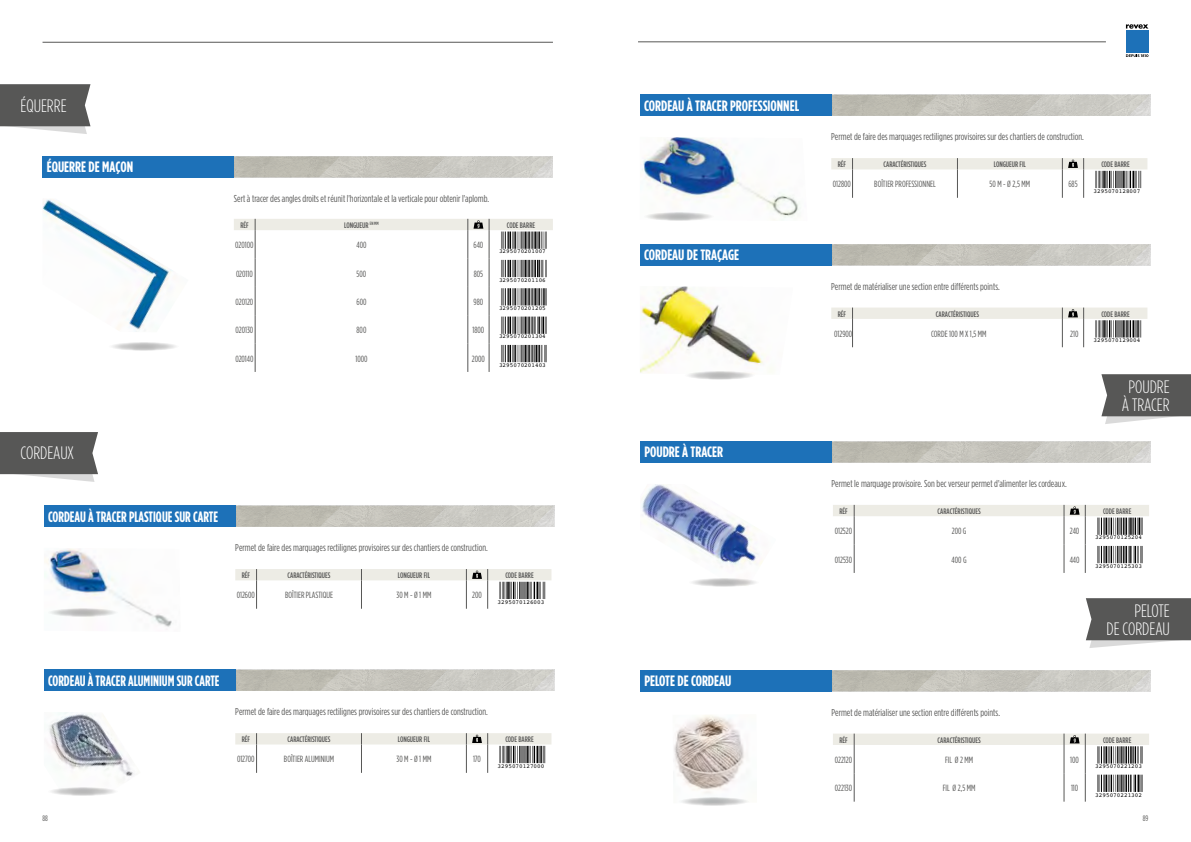
<style>
.page{position:relative;width:1191px;height:842px;background:#fff}
.page>*{position:absolute;margin:0;border:0;box-sizing:border-box;transform-origin:0 0}
.t1{font:300 18px/18px "Gotham Condensed";color:#fff;text-align:center}
.t2{font:700 15px "Gotham Condensed";color:#fff}
.t3{font:700 15px "Gotham Condensed";color:#fff;scale:.94 1}
.t4{font:700 15px "Gotham Condensed";color:#fff;scale:.93 1}
.t5{font:10px "Gotham Condensed";color:#575756}
.t6{font:9px "Gotham Condensed";color:#575756}
.t7{font:500 8px "Gotham Condensed";color:#575756}
.t8{font:8px "Gotham Condensed";color:#575756}
.t9{font:6px "Courier";color:#000}
</style>
<div class="page">
<hr style="left:43px;top:42px;width:510px;height:1px;background:#575756">
<hr style="left:638px;top:42px;width:468px;height:1px;background:#575756">
<div style="left:1126px;top:30px;width:22px;height:23px;background:#1d71b8"></div>
<svg style="left:1126px;top:24px;width:22px;height:5px"></svg>
<svg style="left:1126px;top:54px;width:22px;height:3px"></svg>
<svg style="left:0;top:84px;width:90px;height:50px;background:#727271"></svg>
<svg style="left:0;top:432px;width:98px;height:50px;background:#737372"></svg>
<img style="left:235px;top:506px;width:319px;height:21px">
<div style="left:44px;top:506px;width:191px;height:21px;background:#1d71b8"></div>
<img style="left:44px;top:548px;width:128px;height:79px">
<svg style="left:235px;top:569px;width:316px;height:40px"></svg>
<svg style="left:48px;top:608px;width:73px;height:9px"></svg>
<img style="left:235px;top:670px;width:319px;height:21px">
<div style="left:44px;top:670px;width:191px;height:21px;background:#1d71b8"></div>
<img style="left:49px;top:712px;width:85px;height:65px">
<svg style="left:235px;top:733px;width:316px;height:40px"></svg>
<svg style="left:51px;top:787px;width:64px;height:9px"></svg>
<img style="left:831px;top:95px;width:319px;height:21px">
<div style="left:640px;top:95px;width:191px;height:21px;background:#1d71b8"></div>
<img style="left:642px;top:137px;width:157px;height:83px">
<svg style="left:831px;top:158px;width:316px;height:40px"></svg>
<svg style="left:644px;top:212px;width:72px;height:9px"></svg>
<img style="left:831px;top:244px;width:319px;height:21px">
<div style="left:640px;top:244px;width:191px;height:21px;background:#1d71b8"></div>
<img style="left:640px;top:286px;width:132px;height:87px">
<svg style="left:831px;top:308px;width:316px;height:39px"></svg>
<svg style="left:684px;top:371px;width:73px;height:9px"></svg>
<svg style="left:1101px;top:374px;width:90px;height:50px;background:#747473"></svg>
<svg style="left:1086px;top:598px;width:105px;height:50px;background:#727271"></svg>
<img style="left:831px;top:442px;width:319px;height:21px">
<div style="left:640px;top:442px;width:191px;height:21px;background:#1d71b8"></div>
<img style="left:641px;top:484px;width:122px;height:83px">
<svg style="left:833px;top:505px;width:316px;height:68px"></svg>
<svg style="left:692px;top:578px;width:64px;height:9px"></svg>
<img style="left:831px;top:670px;width:319px;height:21px">
<div style="left:640px;top:670px;width:191px;height:21px;background:#1d71b8"></div>
<img style="left:674px;top:715px;width:71px;height:78px">
<svg style="left:833px;top:734px;width:316px;height:68px"></svg>
<svg style="left:681px;top:797px;width:66px;height:9px"></svg>
<img style="left:234px;top:156px;width:319px;height:21px">
<div style="left:43px;top:156px;width:191px;height:21px;background:#1d71b8"></div>
<img style="left:43px;top:199px;width:130px;height:133px">
<svg style="left:234px;top:219px;width:319px;height:153px"></svg>
<svg style="left:112px;top:342px;width:64px;height:9px"></svg>
<h1 class="t1" style="left:21px;top:96px;width:48px">ÉQUERRE</h1>
<h2 class="t2" style="left:644px;top:97px;width:156px">CORDEAU À TRACER PROFESSIONNEL</h2>
<p class="t5" style="left:831px;top:132px;width:254px">Permet de faire des marquages rectilignes provisoires sur des chantiers de construction.</p>
<h2 class="t2" style="left:47px;top:159px;width:88px">ÉQUERRE DE MAÇON</h2>
<p class="t5" style="left:234px;top:193px;width:257px">Sert à tracer des angles droits et réunit l'horizontale et la verticale pour obtenir l'aplomb.</p>
<p class="t7" style="left:837px;top:160px;width:10px">RÉF</p>
<p class="t7" style="left:883px;top:160px;width:44px">CARACTÉRISTIQUES</p>
<p class="t7" style="left:993px;top:160px;width:34px">LONGUEUR FIL</p>
<p class="t7" style="left:1101px;top:160px;width:30px">CODE BARRE</p>
<p class="t6" style="left:832px;top:179px;width:20px">012800</p>
<p class="t6" style="left:874px;top:179px;width:63px">BOÎTIER PROFESSIONNEL</p>
<p class="t6" style="left:989px;top:179px;width:42px">50 M - Ø 2,5 MM</p>
<p class="t6" style="left:1068px;top:179px;width:11px">685</p>
<p class="t9" style="left:1093px;top:186px;width:48px">3295070128007</p>
<p class="t7" style="left:240px;top:221px;width:10px">RÉF</p>
<p class="t7" style="left:344px;top:221px;width:36px">LONGUEUR <sup>EN</sup> <sup>MM</sup></p>
<p class="t7" style="left:507px;top:221px;width:30px">CODE BARRE</p>
<p class="t6" style="left:235px;top:240px;width:20px">020100</p>
<p class="t6" style="left:356px;top:240px;width:11px">400</p>
<p class="t6" style="left:473px;top:240px;width:11px">640</p>
<p class="t9" style="left:499px;top:247px;width:48px">3295070201007</p>
<p class="t6" style="left:236px;top:268px;width:18px">020110</p>
<p class="t6" style="left:356px;top:268px;width:11px">500</p>
<p class="t6" style="left:474px;top:268px;width:11px">805</p>
<p class="t9" style="left:499px;top:275px;width:48px">3295070201106</p>
<p class="t6" style="left:235px;top:297px;width:19px">020120</p>
<p class="t6" style="left:356px;top:297px;width:12px">600</p>
<p class="t6" style="left:473px;top:297px;width:11px">980</p>
<p class="t9" style="left:499px;top:304px;width:48px">3295070201205</p>
<p class="t6" style="left:235px;top:325px;width:19px">020130</p>
<p class="t6" style="left:356px;top:325px;width:11px">800</p>
<p class="t6" style="left:472px;top:325px;width:13px">1800</p>
<p class="t9" style="left:499px;top:332px;width:48px">3295070201304</p>
<p class="t6" style="left:235px;top:354px;width:20px">020140</p>
<p class="t6" style="left:355px;top:354px;width:14px">1000</p>
<p class="t6" style="left:472px;top:354px;width:15px">2000</p>
<p class="t9" style="left:499px;top:360px;width:48px">3295070201403</p>
<h2 class="t2" style="left:644px;top:246px;width:96px">CORDEAU DE TRAÇAGE</h2>
<p class="t5" style="left:831px;top:281px;width:170px">Permet de matérialiser une section entre différents points.</p>
<p class="t7" style="left:837px;top:309px;width:10px">RÉF</p>
<p class="t7" style="left:936px;top:309px;width:44px">CARACTÉRISTIQUES</p>
<p class="t7" style="left:1101px;top:309px;width:30px">CODE BARRE</p>
<p class="t6" style="left:834px;top:329px;width:20px">012900</p>
<p class="t6" style="left:931px;top:329px;width:57px">CORDE 100 M X 1,5 MM</p>
<p class="t6" style="left:1070px;top:329px;width:10px">210</p>
<p class="t9" style="left:1093px;top:336px;width:48px">3295070129004</p>
<h1 class="t1" style="left:1121px;top:377px;width:49px">POUDRE<br>À TRACER</h1>
<h1 class="t1" style="left:21px;top:444px;width:55px">CORDEAUX</h1>
<h2 class="t2" style="left:644px;top:444px;width:80px">POUDRE À TRACER</h2>
<p class="t5" style="left:831px;top:478px;width:237px">Permet le marquage provisoire. Son bec verseur permet d'alimenter les cordeaux.</p>
<h2 class="t3" style="left:48px;top:508px;width:182px">CORDEAU À TRACER PLASTIQUE SUR CARTE</h2>
<p class="t5" style="left:235px;top:542px;width:254px">Permet de faire des marquages rectilignes provisoires sur des chantiers de construction.</p>
<p class="t7" style="left:839px;top:507px;width:10px">RÉF</p>
<p class="t7" style="left:937px;top:507px;width:44px">CARACTÉRISTIQUES</p>
<p class="t7" style="left:1103px;top:507px;width:30px">CODE BARRE</p>
<p class="t6" style="left:834px;top:526px;width:19px">012520</p>
<p class="t6" style="left:951px;top:526px;width:16px">200 G</p>
<p class="t6" style="left:1070px;top:526px;width:11px">240</p>
<p class="t9" style="left:1095px;top:533px;width:48px">3295070125204</p>
<p class="t6" style="left:835px;top:555px;width:19px">012530</p>
<p class="t6" style="left:951px;top:555px;width:17px">400 G</p>
<p class="t6" style="left:1069px;top:555px;width:11px">440</p>
<p class="t9" style="left:1095px;top:561px;width:48px">3295070125303</p>
<p class="t7" style="left:242px;top:571px;width:10px">RÉF</p>
<p class="t7" style="left:287px;top:571px;width:44px">CARACTÉRISTIQUES</p>
<p class="t7" style="left:398px;top:571px;width:34px">LONGUEUR FIL</p>
<p class="t7" style="left:505px;top:571px;width:30px">CODE BARRE</p>
<p class="t6" style="left:237px;top:590px;width:20px">012600</p>
<p class="t6" style="left:285px;top:590px;width:49px">BOÎTIER PLASTIQUE</p>
<p class="t6" style="left:396px;top:590px;width:36px">30 M - Ø 1 MM</p>
<p class="t6" style="left:472px;top:590px;width:11px">200</p>
<p class="t9" style="left:497px;top:597px;width:48px">3295070126003</p>
<h1 class="t1" style="left:1106px;top:601px;width:67px;text-align:right">PELOTE.<br>DE CORDEAU</h1>
<h2 class="t4" style="left:48px;top:672px;width:186px">CORDEAU À TRACER ALUMINIUM SUR CARTE</h2>
<h2 class="t2" style="left:644px;top:672px;width:88px">PELOTE DE CORDEAU</h2>
<p class="t5" style="left:235px;top:707px;width:254px">Permet de faire des marquages rectilignes provisoires sur des chantiers de construction.</p>
<p class="t5" style="left:831px;top:707px;width:170px">Permet de matérialiser une section entre différents points.</p>
<p class="t7" style="left:242px;top:735px;width:10px">RÉF</p>
<p class="t7" style="left:287px;top:735px;width:44px">CARACTÉRISTIQUES</p>
<p class="t7" style="left:398px;top:735px;width:34px">LONGUEUR FIL</p>
<p class="t7" style="left:505px;top:735px;width:30px">CODE BARRE</p>
<p class="t6" style="left:237px;top:754px;width:19px">012700</p>
<p class="t6" style="left:284px;top:754px;width:52px">BOÎTIER ALUMINIUM</p>
<p class="t6" style="left:396px;top:754px;width:36px">30 M - Ø 1 MM</p>
<p class="t6" style="left:473px;top:754px;width:10px">170</p>
<p class="t9" style="left:497px;top:761px;width:48px">3295070127000</p>
<p class="t7" style="left:839px;top:735px;width:10px">RÉF</p>
<p class="t7" style="left:937px;top:735px;width:44px">CARACTÉRISTIQUES</p>
<p class="t7" style="left:1103px;top:735px;width:30px">CODE BARRE</p>
<p class="t6" style="left:834px;top:755px;width:19px">022120</p>
<p class="t6" style="left:945px;top:755px;width:30px">FIL Ø 2 MM</p>
<p class="t6" style="left:1070px;top:755px;width:10px">100</p>
<p class="t9" style="left:1095px;top:762px;width:48px">3295070221203</p>
<p class="t6" style="left:834px;top:783px;width:19px">022130</p>
<p class="t6" style="left:942px;top:783px;width:34px">FIL Ø 2,5 MM</p>
<p class="t6" style="left:1071px;top:783px;width:9px">110</p>
<p class="t9" style="left:1095px;top:790px;width:48px">3295070221302</p>
<p class="t8" style="left:43px;top:814px;width:7px">88</p>
<p class="t8" style="left:1142px;top:814px;width:7px">89</p>
</div>
